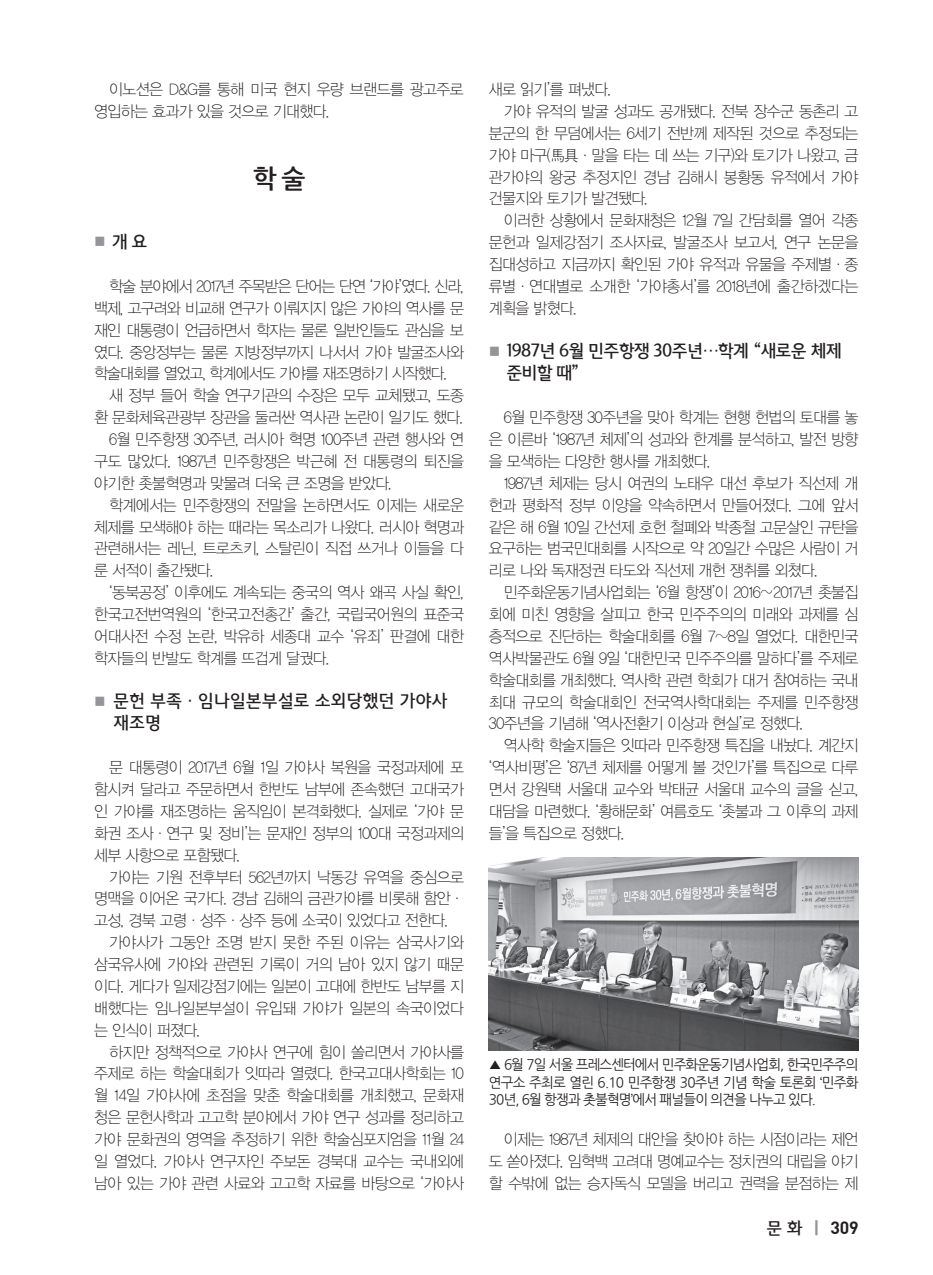
<style>
.page{position:relative;width:933px;height:1275px;background:#fff}
.page>*{position:absolute;margin:0;border:0;box-sizing:border-box;transform-origin:0 0}
.t1{font:700 26.25px "Nanum Gothic";color:#231f20}
.t2{font:500 17.5px/21.9px "Auction Gothic";letter-spacing:-.04em;color:#231f20;scale:.96 1}
.t3{font:500 17.5px/21.9px "Auction Gothic";color:#231f20;scale:.96 1}
.t4{font:17.5px "Dinbol";color:#231f20}
.t5{font:15.75px/21.9px "YDVYGO11";letter-spacing:-.04em;color:#231f20;text-align:justify;scale:.96 1}
.t6{font:14px/17.5px "Nanum Gothic OTF";letter-spacing:-.06em;color:#231f20;text-align:justify}
.s1{font-weight:700;font-size:12.25px;color:#939598}
.s2{font-family:"Auction Gothic";font-weight:500;font-size:16.62px}
.s3{font-family:"YDVYGO14";font-size:21px;color:#939598}
</style>
<div class="page">
<img style="left:489px;top:857px;width:369px;height:193px">
<p class="t5" style="left:94px;top:77px;width:386px;text-indent:15px">이노션은 D&amp;G를 통해 미국 현지 우량 브랜드를 광고주로 영입하는 효과가 있을 것으로 기대했다.</p>
<h1 class="t1" style="left:253px;top:166px;width:54px">학 술</h1>
<p class="t2" style="left:94px;top:231px;width:57px"><span class="s1">■</span> 개 요</p>
<p class="t5" style="left:94px;top:274px;width:386px;text-indent:15px">학술 분야에서 2017년 주목받은 단어는 단연 ‘가야’였다. 신라, 백제, 고구려와 비교해 연구가 이뤄지지 않은 가야의 역사를 문 재인 대통령이 언급하면서 학자는 물론 일반인들도 관심을 보 였다. 중앙정부는 물론 지방정부까지 나서서 가야 발굴조사와 학술대회를 열었고, 학계에서도 가야를 재조명하기 시작했다.</p>
<p class="t5" style="left:109px;top:384px;width:371px">새 정부 들어 학술 연구기관의 수장은 모두 교체됐고, 도종</p>
<p class="t5" style="left:94px;top:406px;width:386px">환 문화체육관광부 장관을 둘러싼 역사관 논란이 일기도 했다.</p>
<p class="t5" style="left:109px;top:427px;width:371px">6월 민주항쟁 30주년, 러시아 혁명 100주년 관련 행사와 연</p>
<p class="t5" style="left:94px;top:449px;width:387px">구도 많았다. 1987년 민주항쟁은 박근혜 전 대통령의 퇴진을</p>
<p class="t5" style="left:94px;top:471px;width:312px">야기한 촛불혁명과 맞물려 더욱 큰 조명을 받았다.</p>
<p class="t5" style="left:109px;top:493px;width:371px">학계에서는 민주항쟁의 전말을 논하면서도 이제는 새로운</p>
<p class="t5" style="left:94px;top:515px;width:386px">체제를 모색해야 하는 때라는 목소리가 나왔다. 러시아 혁명과</p>
<p class="t5" style="left:94px;top:537px;width:386px">관련해서는 레닌, 트로츠키, 스탈린이 직접 쓰거나 이들을 다</p>
<p class="t5" style="left:94px;top:559px;width:126px">룬 서적이 출간됐다.</p>
<p class="t5" style="left:109px;top:581px;width:371px">‘동북공정’ 이후에도 계속되는 중국의 역사 왜곡 사실 확인,</p>
<p class="t5" style="left:94px;top:602px;width:387px">한국고전번역원의 ‘한국고전총간’ 출간, 국립국어원의 표준국</p>
<p class="t5" style="left:94px;top:624px;width:386px">어대사전 수정 논란, 박유하 세종대 교수 ‘유죄’ 판결에 대한</p>
<p class="t5" style="left:94px;top:646px;width:246px">학자들의 반발도 학계를 뜨겁게 달궜다.</p>
<p class="t3" style="left:113px;top:690px;width:349px;text-indent:-19px"><span class="s1">■</span> 문헌 부족 · 임나일본부설로 소외당했던 가야사 재조명</p>
<p class="t5" style="left:94px;top:756px;width:386px;text-indent:15px">문 대통령이 2017년 6월 1일 가야사 복원을 국정과제에 포 함시켜 달라고 주문하면서 한반도 남부에 존속했던 고대국가 인 가야를 재조명하는 움직임이 본격화했다. 실제로 ‘가야 문 화권 조사·연구 및 정비’는 문재인 정부의 100대 국정과제의 세부 사항으로 포함됐다.</p>
<p class="t5" style="left:94px;top:865px;width:387px;text-indent:15px">가야는 기원 전후부터 562년까지 낙동강 유역을 중심으로 명맥을 이어온 국가다. 경남 김해의 금관가야를 비롯해 함안· 고성, 경북 고령·성주·상주 등에 소국이 있었다고 전한다.</p>
<p class="t5" style="left:94px;top:931px;width:387px;text-indent:15px">가야사가 그동안 조명 받지 못한 주된 이유는 삼국사기와 삼국유사에 가야와 관련된 기록이 거의 남아 있지 않기 때문 이다. 게다가 일제강점기에는 일본이 고대에 한반도 남부를 지 배했다는 임나일본부설이 유입돼 가야가 일본의 속국이었다 는 인식이 퍼졌다.</p>
<p class="t5" style="left:94px;top:1040px;width:387px;text-indent:15px">하지만 정책적으로 가야사 연구에 힘이 쏠리면서 가야사를 주제로 하는 학술대회가 잇따라 열렸다. 한국고대사학회는 10 월 14일 가야사에 초점을 맞춘 학술대회를 개최했고, 문화재 청은 문헌사학과 고고학 분야에서 가야 연구 성과를 정리하고 가야 문화권의 영역을 추정하기 위한 학술심포지엄을 11월 24 일 열었다. 가야사 연구자인 주보돈 경북대 교수는 국내외에 남아 있는 가야 관련 사료와 고고학 자료를 바탕으로 ‘가야사</p>
<p class="t5" style="left:489px;top:78px;width:129px">새로 읽기’를 펴냈다.</p>
<p class="t5" style="left:504px;top:99px;width:371px">가야 유적의 발굴 성과도 공개됐다. 전북 장수군 동촌리 고</p>
<p class="t5" style="left:489px;top:121px;width:386px">분군의 한 무덤에서는 6세기 전반께 제작된 것으로 추정되는</p>
<p class="t5" style="left:489px;top:143px;width:386px">가야 마구(馬具·말을 타는 데 쓰는 기구)와 토기가 나왔고, 금</p>
<p class="t5" style="left:489px;top:165px;width:386px">관가야의 왕궁 추정지인 경남 김해시 봉황동 유적에서 가야</p>
<p class="t5" style="left:489px;top:187px;width:167px">건물지와 토기가 발견됐다.</p>
<p class="t5" style="left:504px;top:209px;width:371px">이러한 상황에서 문화재청은 12월 7일 간담회를 열어 각종</p>
<p class="t5" style="left:489px;top:231px;width:387px">문헌과 일제강점기 조사자료, 발굴조사 보고서, 연구 논문을</p>
<p class="t5" style="left:489px;top:253px;width:386px">집대성하고 지금까지 확인된 가야 유적과 유물을 주제별·종</p>
<p class="t5" style="left:489px;top:274px;width:386px">류별·연대별로 소개한 ‘가야총서’를 2018년에 출간하겠다는</p>
<p class="t5" style="left:489px;top:296px;width:93px">계획을 밝혔다.</p>
<p class="t2" style="left:506px;top:340px;width:351px;text-indent:-18px"><span class="s1">■</span> 1987년 6월 민주항쟁 30주년…학계 “새로운 체제 준비할 때”</p>
<p class="t5" style="left:489px;top:406px;width:386px;text-indent:15px">6월 민주항쟁 30주년을 맞아 학계는 현행 헌법의 토대를 놓 은 이른바 ‘1987년 체제’의 성과와 한계를 분석하고, 발전 방향 을 모색하는 다양한 행사를 개최했다.</p>
<p class="t5" style="left:489px;top:471px;width:387px;text-indent:15px">1987년 체제는 당시 여권의 노태우 대선 후보가 직선제 개 헌과 평화적 정부 이양을 약속하면서 만들어졌다. 그에 앞서 같은 해 6월 10일 간선제 호헌 철폐와 박종철 고문살인 규탄을 요구하는 범국민대회를 시작으로 약 20일간 수많은 사람이 거 리로 나와 독재정권 타도와 직선제 개헌 쟁취를 외쳤다.</p>
<p class="t5" style="left:489px;top:581px;width:386px;text-indent:15px">민주화운동기념사업회는 ‘6월 항쟁’이 2016∼2017년 촛불집 회에 미친 영향을 살피고 한국 민주주의의 미래와 과제를 심 층적으로 진단하는 학술대회를 6월 7~8일 열었다. 대한민국 역사박물관도 6월 9일 ‘대한민국 민주주의를 말하다’를 주제로 학술대회를 개최했다. 역사학 관련 학회가 대거 참여하는 국내 최대 규모의 학술대회인 전국역사학대회는 주제를 민주항쟁 30주년을 기념해 ‘역사전환기 이상과 현실’로 정했다.</p>
<p class="t5" style="left:489px;top:734px;width:386px;text-indent:15px">역사학 학술지들은 잇따라 민주항쟁 특집을 내놨다. 계간지 ‘역사비평’은 ‘87년 체제를 어떻게 볼 것인가’를 특집으로 다루 면서 강원택 서울대 교수와 박태균 서울대 교수의 글을 싣고, 대담을 마련했다. ‘황해문화’ 여름호도 ‘촛불과 그 이후의 과제 들’을 특집으로 정했다.</p>
<p class="t6" style="left:489px;top:1055px;width:371px">▲ 6월 7일 서울 프레스센터에서 민주화운동기념사업회, 한국민주주의 연구소 주최로 열린 6.10 민주항쟁 30주년 기념 학술 토론회 ‘민주화 30년, 6월 항쟁과 촛불혁명’에서 패널들이 의견을 나누고 있다.</p>
<p class="t5" style="left:489px;top:1127px;width:386px;text-indent:15px">이제는 1987년 체제의 대안을 찾아야 하는 시점이라는 제언 도 쏟아졌다. 임혁백 고려대 명예교수는 정치권의 대립을 야기 할 수밖에 없는 승자독식 모델을 버리고 권력을 분점하는 제</p>
<p class="t4" style="left:766px;top:1216px;width:94px"><span class="s2">문 화</span> <span class="s3">l</span> 309</p>
</div>
